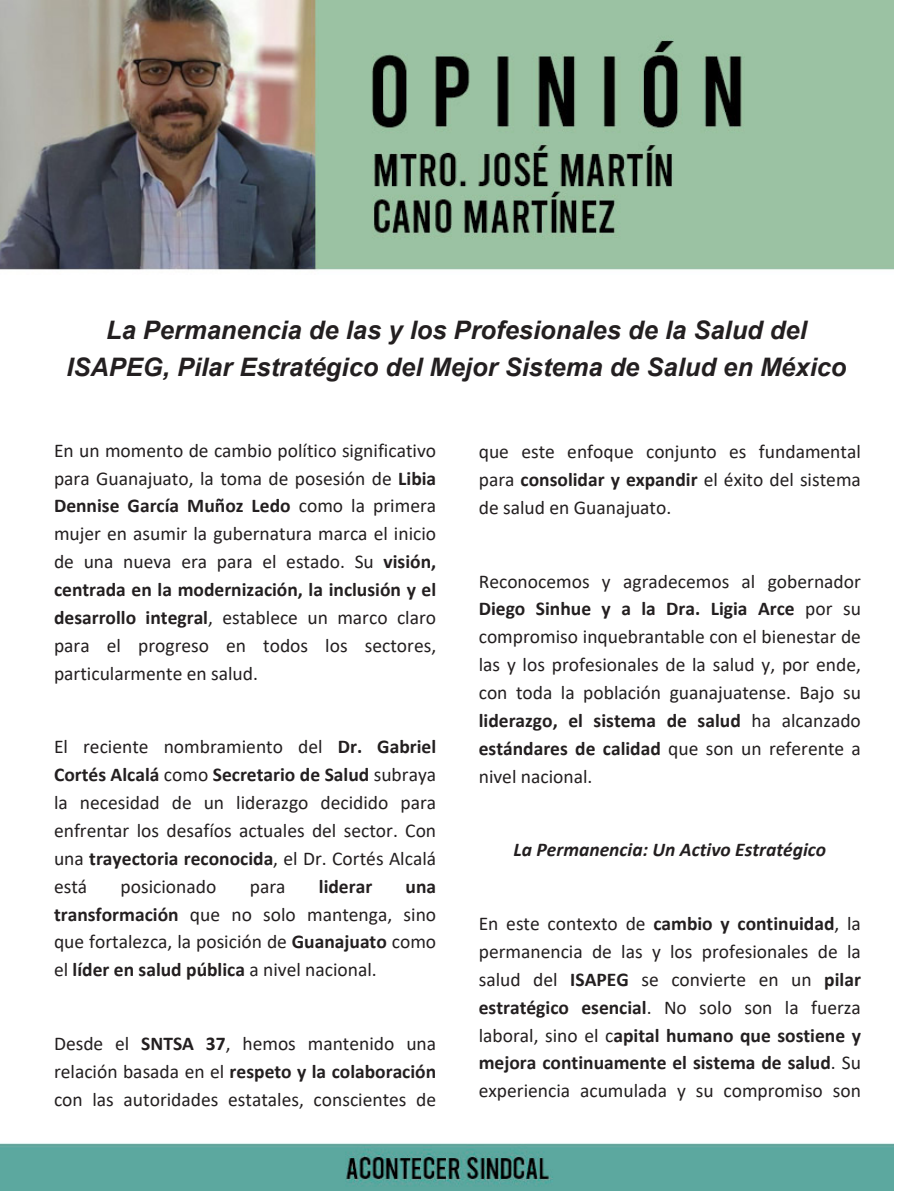
<style>
.page{position:relative;width:915px;height:1191px;background:#fff}
.page>*{position:absolute;margin:0;border:0;box-sizing:border-box;transform-origin:0 0}
.t1{font:italic 700 25.5px/36.6px "Arial";color:#231f20;text-align:center}
.t2{font:19.5px/27.9px "Calibri";color:#231f20;text-align:justify}
.t3{font:italic 700 19.5px "Calibri";color:#231f20}
.t4{font:700 19.5px "Calibri";color:#231f20}
.s1{font-weight:700}
</style>
<div class="page">
<img style="left:0;top:0;width:893px;height:1191px">
<p class="t1" style="left:66px;top:313px;width:781px">La Permanencia de las y los Profesionales de la Salud del<br>ISAPEG, Pilar Estratégico del Mejor Sistema de Salud en México</p>
<p class="t2" style="left:54px;top:436px;width:383px">En un momento de cambio político significativo para Guanajuato, la toma de posesión de <span class="s1">Libia Dennise García Muñoz Ledo</span> como la primera mujer en asumir la gubernatura marca el inicio de una nueva era para el estado. Su <span class="s1">visión, centrada en la modernización, la inclusión y el desarrollo integral</span>, establece un marco claro para el progreso en todos los sectores, particularmente en salud.</p>
<p class="t2" style="left:54px;top:732px;width:383px">El reciente nombramiento del <span class="s1">Dr. Gabriel Cortés Alcalá</span> como <span class="s1">Secretario de Salud</span> subraya la necesidad de un liderazgo decidido para enfrentar los desafíos actuales del sector. Con una <span class="s1">trayectoria reconocida</span>, el Dr. Cortés Alcalá está</p>
<p class="t2" style="left:121px;top:871px;width:97px">posicionado</p>
<p class="t2" style="left:250px;top:871px;width:37px">para</p>
<p class="t4" style="left:319px;top:872px;width:55px">liderar</p>
<p class="t2" style="left:54px;top:871px;width:383px;text-indent:351px"><span class="s1">una transformación</span> que no solo mantenga, sino que fortalezca, la posición de <span class="s1">Guanajuato</span> como el <span class="s1">líder en salud pública</span> a nivel nacional.</p>
<p class="t2" style="left:54px;top:1029px;width:383px">Desde el <span class="s1">SNTSA 37</span>, hemos mantenido una relación basada en el <span class="s1">respeto y la colaboración </span>con las autoridades estatales, conscientes de</p>
<p class="t2" style="left:478px;top:437px;width:383px">que este enfoque conjunto es fundamental para <span class="s1">consolidar y expandir</span> el éxito del sistema de salud en Guanajuato.</p>
<p class="t2" style="left:478px;top:566px;width:383px">Reconocemos y agradecemos al gobernador <span class="s1">Diego Sinhue y a la Dra. Ligia Arce</span> por su compromiso inquebrantable con el bienestar de las y los profesionales de la salud y, por ende, con toda la población guanajuatense. Bajo su <span class="s1">liderazgo, el sistema de salud</span> ha alcanzado <span class="s1">estándares de calidad</span> que son un referente a nivel nacional.</p>
<p class="t3" style="left:513px;top:836px;width:314px">La Permanencia: Un Activo Estratégico</p>
<p class="t2" style="left:478px;top:909px;width:383px">En este contexto de <span class="s1">cambio y continuidad</span>, la permanencia de las y los profesionales de la salud del <span class="s1">ISAPEG</span> se convierte en un <span class="s1">pilar estratégico esencial</span>. No solo son la fuerza laboral, sino el c<span class="s1">apital humano que sostiene y mejora continuamente el sistema de salud</span>. Su experiencia acumulada y su compromiso son</p>
</div>
